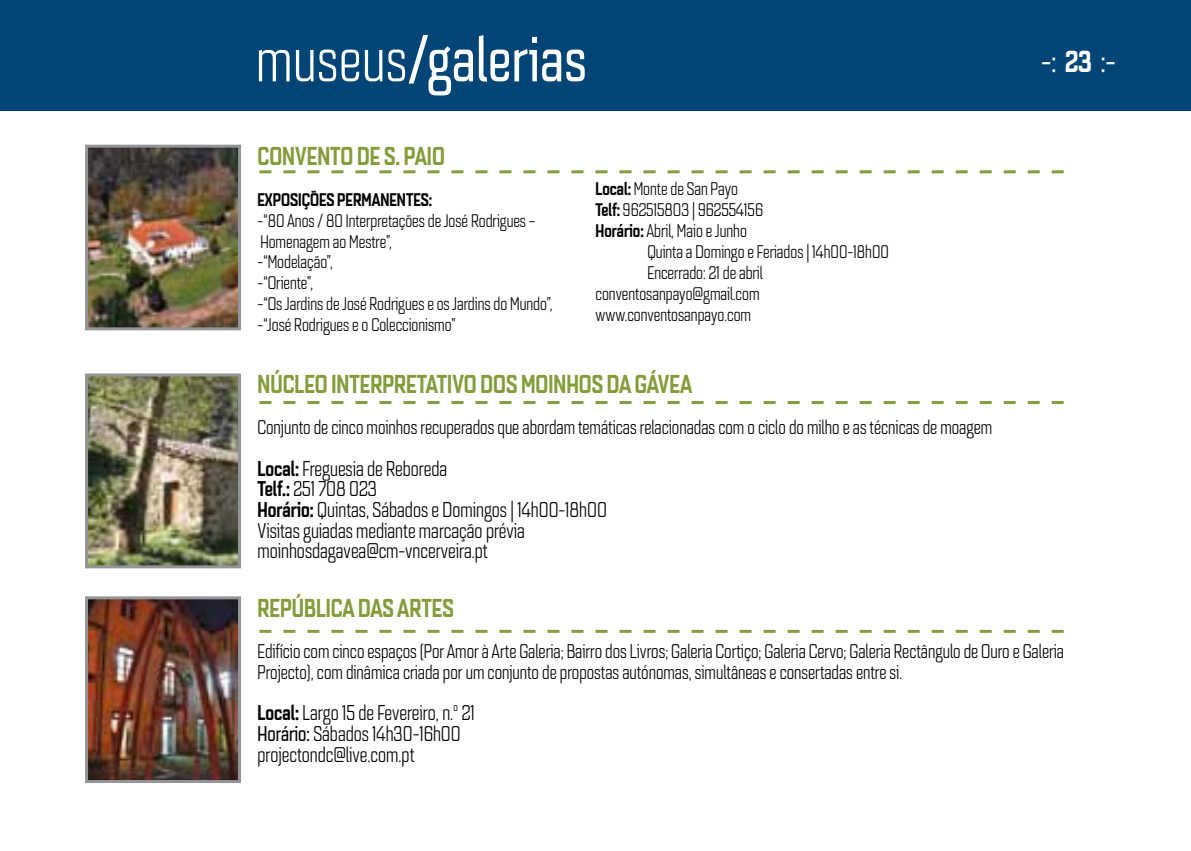
<style>
.page{position:relative;width:1191px;height:851px;background:#fff}
.page>*{position:absolute;margin:0;border:0;box-sizing:border-box;transform-origin:0 0}
.t1{font:62.1px "Quarca Con Reg";letter-spacing:.01em;color:#fff}
.t2{font:30px "Quarca Con Reg";color:#fff}
.t3{font:25.5px "Quarca Con Med";color:#859c3b}
.t4{font:21px/20.7px "Quarca Con Boo";color:#000}
.t5{font:19.5px/20.7px "Quarca Con Boo";color:#000}
.t6{font:18px/20.7px "Quarca Con Boo";color:#000}
.t7{font:18px "Quarca Con Med";color:#000}
.s1{font-family:"Quarca Con Boo"}
.s2{font-family:"Quarca Con Med"}
.s3{font-family:"Quarca Con Reg"}
</style>
<div class="page">
<div style="left:0;top:0;width:1191px;height:110px;background:#004576"></div>
<img style="left:89px;top:149px;width:148px;height:177px">
<div style="left:85px;top:145px;width:156px;height:185px;border:3px solid #939598"></div>
<img style="left:89px;top:377px;width:148px;height:187px">
<div style="left:85px;top:373px;width:156px;height:195px;border:3px solid #939598"></div>
<img style="left:89px;top:600px;width:148px;height:178px">
<div style="left:85px;top:596px;width:156px;height:186px;border:3px solid #939598"></div>
<svg style="left:259px;top:170px;width:804px;height:3px"></svg>
<svg style="left:259px;top:401px;width:804px;height:3px"></svg>
<svg style="left:259px;top:629px;width:804px;height:3px"></svg>
<h1 class="t1" style="left:256px;top:22px;width:332px"><span class="s1">museus</span>/galerias</h1>
<h2 class="t2" style="left:1041px;top:43px;width:76px">-: <span class="s2">23</span> :-</h2>
<h3 class="t3" style="left:257px;top:140px;width:189px">CONVENTO DE S. PAIO</h3>
<p class="t7" style="left:257px;top:189px;width:98px">Exposições Permanentes</p>
<p class="t7" style="left:429px;top:189px;width:5px">:</p>
<p class="t6" style="left:257px;top:210px;width:297px">-“80 Anos / 80 Interpretações de José Rodrigues –<br>Homenagem ao Mestre”,<br>-“Modelação”,<br>-“Oriente”,<br>-“Os Jardins de José Rodrigues e os Jardins do Mundo”, -“José Rodrigues e o Coleccionismo”</p>
<h3 class="t3" style="left:257px;top:368px;width:436px">NÚCLEO INTERPRETATIVO DOS MOINHOS DA GÁVEA</h3>
<p class="t5" style="left:257px;top:417px;width:736px">Conjunto de cinco moinhos recuperados que abordam temáticas relacionadas com o ciclo do milho e as técnicas de moagem</p>
<p class="t4" style="left:257px;top:458px;width:351px"><span class="s2">Local:</span> Freguesia de Reboreda<br><span class="s2">Telf.:</span> 251 708 023<br><span class="s2">Horário:</span> Quintas, Sábados e Domingos | 14h00-18h00<br>Visitas guiadas mediante marcação prévia moinhosdagavea@cm-vncerveira.pt</p>
<h3 class="t3" style="left:257px;top:592px;width:198px">REPÚBLICA DAS ARTES</h3>
<p class="t5" style="left:257px;top:641px;width:808px">Edifício com cinco espaços (Por Amor à Arte Galeria; Bairro dos Livros; Galeria Cortiço; Galeria Cervo; Galeria Rectângulo de Ouro e Galeria<br>Projecto), com dinâmica criada por um conjunto de propostas autónomas, simultâneas e consertadas entre si.</p>
<p class="t4" style="left:257px;top:703px;width:219px"><span class="s2">Local:</span> Largo 15 de Fevereiro, n.º 21<br><span class="s3">Horário:</span> Sábados 14h30-16h00 projectondc@live.com.pt</p>
<p class="t6" style="left:595px;top:178px;width:144px"><span class="s2">Local:</span> Monte de San Payo</p>
<p class="t6" style="left:595px;top:199px;width:169px"><span class="s2">Telf:</span> 962515803 | 962554156</p>
<p class="t6" style="left:595px;top:220px;width:153px"><span class="s2">Horário:</span> Abril, Maio e Junho</p>
<p class="t6" style="left:647px;top:241px;width:243px">Quinta a Domingo e Feriados | 14h00-18h00</p>
<p class="t6" style="left:647px;top:262px;width:117px">Encerrado: 21 de abril</p>
<p class="t6" style="left:595px;top:283px;width:166px">conventosanpayo@gmail.com</p>
<p class="t6" style="left:595px;top:304px;width:157px">www.conventosanpayo.com</p>
</div>
